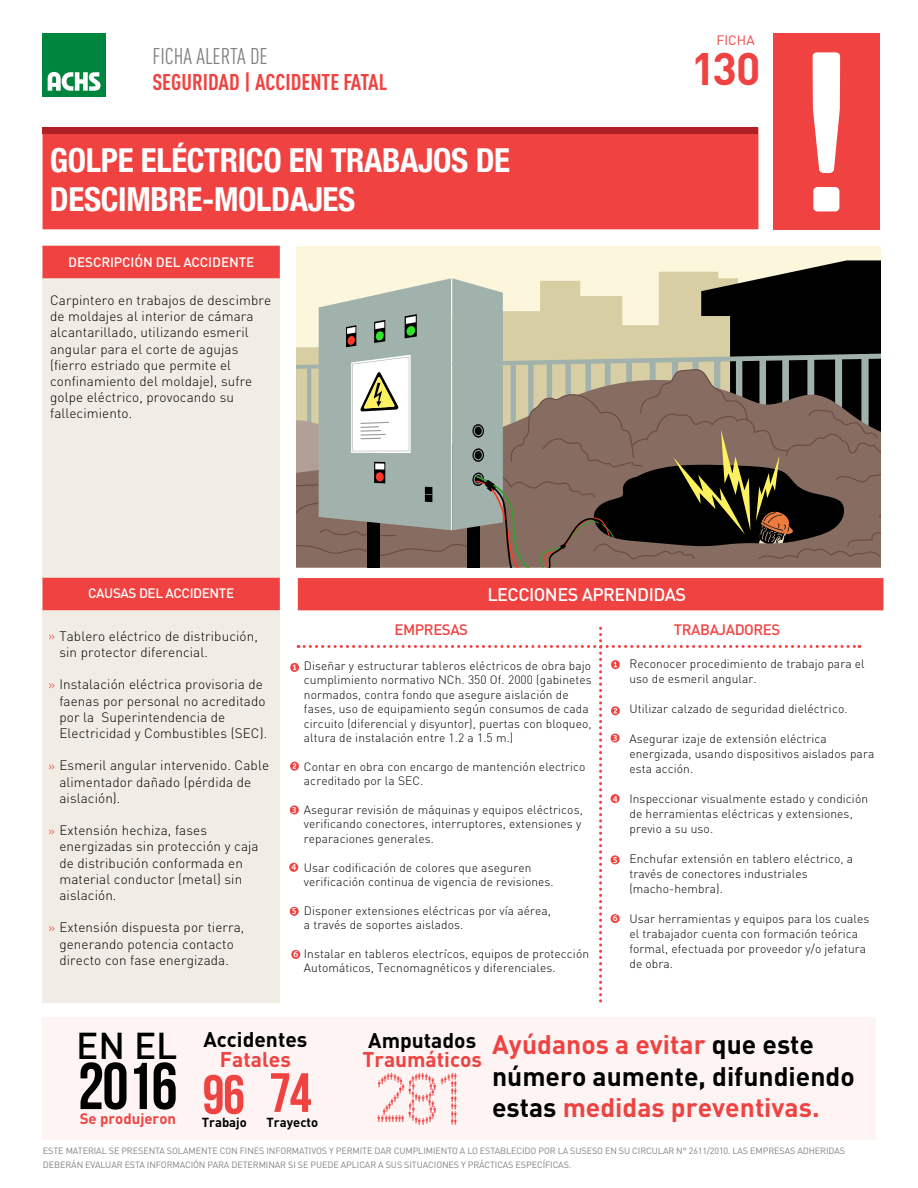
<style>
.page{position:relative;width:918px;height:1188px;background:#fff}
.page>*{position:absolute;margin:0;border:0;box-sizing:border-box;transform-origin:0 0}
.t1{font:66.15px "Bebas Neue";color:#000}
.t2{font:700 45px "DIN Pro";color:#f04240}
.t3{font:500 36.9px "DIN Pro";color:#000}
.t4{font:700 condensed 33px/39.6px "Helvetica Neue";letter-spacing:-.01em;color:#fff}
.t5{font:700 26.4px/31.8px "DIN Pro";color:#000}
.t6{font:700 22.5px "DIN Cond";color:#f04240}
.t7{font:22.5px "DIN Cond";color:#808184}
.t8{font:700 21px "DIN Pro";color:#000}
.t9{font:700 21px "DIN Pro";color:#ef4342}
.t10{font:500 18px "DIN Pro";letter-spacing:-.03em;color:#fff}
.t11{font:500 15px "DIN Pro";letter-spacing:-.03em;color:#f04240}
.t12{font:700 14.85px "DIN Pro";color:#ef4342}
.t13{font:300 13.5px/16.2px "DIN Pro";letter-spacing:.01em;color:#000}
.t14{font:500 13.5px "DIN Pro";letter-spacing:-.01em;color:#fff}
.t15{font:500 13.5px "DIN Pro";letter-spacing:-.03em;color:#fff}
.t16{font:13.5px "DIN Pro";color:#f04240}
.t17{font:700 12.9px "DIN Pro";color:#000}
.t18{font:300 12px/14.4px "DIN Pro";letter-spacing:.01em;color:#000}
.t19{font:9px/13.5px "DIN Pro";letter-spacing:-.01em;color:#808285}
.t20{font:600 9px "Myriad Pro";color:#fff}
.s1{font-size:55.2px;color:#ef4342}
.s2{color:#ef4342}
</style>
<div class="page">
<div style="left:43px;top:33px;width:63px;height:63px;background:#00853f"></div>
<svg style="left:48px;top:72px;width:53px;height:19px"></svg>
<div style="left:43px;top:134px;width:715px;height:95px;background:#f04240"></div>
<div style="left:43px;top:128px;width:715px;height:6px;background:#b12024"></div>
<div style="left:43px;top:246px;width:237px;height:757px;background:#f1ece4"></div>
<div style="left:43px;top:578px;width:237px;height:32px;background:#f04240"></div>
<div style="left:43px;top:246px;width:237px;height:32px;background:#f04240"></div>
<div style="left:298px;top:578px;width:585px;height:32px;background:#f04240"></div>
<svg style="left:49px;top:634px;width:6px;height:6px"></svg>
<svg style="left:49px;top:683px;width:6px;height:5px"></svg>
<svg style="left:49px;top:764px;width:6px;height:6px"></svg>
<svg style="left:49px;top:829px;width:6px;height:6px"></svg>
<svg style="left:49px;top:926px;width:6px;height:5px"></svg>
<svg style="left:290px;top:628px;width:570px;height:375px"></svg>
<div style="left:773px;top:33px;width:106px;height:197px;background:#f04240"></div>
<svg style="left:813px;top:52px;width:27px;height:121px;background:#fce5e5"></svg>
<div style="left:813px;top:187px;width:26px;height:24px;background:#fff;border-radius:4px"></div>
<div style="left:43px;top:1018px;width:833px;height:122px;background:#fef4f4"></div>
<svg style="left:377px;top:1073px;width:80px;height:52px"></svg>
<div style="left:611px;top:734px;width:9px;height:9px;background:#f04240;border-radius:50%"></div>
<div style="left:290px;top:805px;width:9px;height:9px;background:#f04240;border-radius:50%"></div>
<div style="left:611px;top:794px;width:9px;height:9px;background:#f04240;border-radius:50%"></div>
<div style="left:289px;top:863px;width:9px;height:9px;background:#f04240;border-radius:50%"></div>
<div style="left:611px;top:855px;width:9px;height:9px;background:#f04240;border-radius:50%"></div>
<div style="left:290px;top:907px;width:9px;height:9px;background:#f04240;border-radius:50%"></div>
<div style="left:611px;top:914px;width:9px;height:9px;background:#f04240;border-radius:50%"></div>
<div style="left:291px;top:950px;width:9px;height:9px;background:#f04240;border-radius:50%"></div>
<div style="left:296px;top:247px;width:585px;height:321px;background:#fbf6dc"></div>
<svg style="left:296px;top:260px;width:585px;height:308px;background:#8d8677"></svg>
<h3 class="t7" style="left:152px;top:43px;width:117px">FICHA ALERTA DE</h3>
<h3 class="t6" style="left:152px;top:68px;width:236px">SEGURIDAD | ACCIDENTE FATAL</h3>
<h3 class="t4" style="left:50px;top:138px;width:462px">GOLPE ELÉCTRICO EN TRABAJOS DE<br>DESCIMBRE-MOLDAJES</h3>
<p class="t14" style="left:68px;top:253px;width:187px">DESCRIPCIÓN DEL ACCIDENTE</p>
<p class="t13" style="left:50px;top:291px;width:223px">Carpintero en trabajos de descimbre de moldajes al interior de cámara alcantarillado, utilizando esmeril angular para el corte de agujas (fierro estriado que permite el confinamiento del moldaje), sufre golpe eléctrico, provocando su fallecimiento.</p>
<p class="t16" style="left:717px;top:31px;width:40px">FICHA</p>
<h2 class="t2" style="left:691px;top:38px;width:71px">130</h2>
<p class="t15" style="left:88px;top:584px;width:147px">CAUSAS DEL ACCIDENTE</p>
<h3 class="t10" style="left:487px;top:582px;width:200px">LECCIONES APRENDIDAS</h3>
<p class="t13" style="left:59px;top:627px;width:200px">Tablero eléctrico de distribución, sin protector diferencial.</p>
<p class="t13" style="left:59px;top:676px;width:209px">Instalación eléctrica provisoria de faenas por personal no acreditado por la Superintendencia de Electricidad y Combustibles (SEC).</p>
<p class="t13" style="left:59px;top:757px;width:211px">Esmeril angular intervenido. Cable alimentador dañado (pérdida de aislación).</p>
<p class="t13" style="left:59px;top:822px;width:201px">Extensión hechiza, fases energizadas sin protección y caja de distribución conformada en material conductor (metal) sin aislación.</p>
<p class="t13" style="left:59px;top:919px;width:187px">Extensión dispuesta por tierra, generando potencia contacto directo con fase energizada.</p>
<p class="t11" style="left:395px;top:619px;width:75px">EMPRESAS</p>
<p class="t18" style="left:304px;top:658px;width:289px">Diseñar y estructurar tableros eléctricos de obra bajo cumplimiento normativo NCh. 350 Of. 2000 (gabinetes normados, contra fondo que asegure aislación de fases, uso de equipamiento según consumos de cada circuito (diferencial y disyuntor), puertas con bloqueo, altura de instalación entre 1.2 a 1.5 m.)</p>
<p class="t18" style="left:304px;top:759px;width:283px">Contar en obra con encargo de mantención electrico acreditado por la SEC.</p>
<p class="t18" style="left:304px;top:802px;width:280px">Asegurar revisión de máquinas y equipos eléctricos, verificando conectores, interruptores, extensiones y reparaciones generales.</p>
<p class="t18" style="left:304px;top:860px;width:251px">Usar codificación de colores que aseguren verificación continua de vigencia de revisiones.</p>
<p class="t18" style="left:304px;top:903px;width:249px">Disponer extensiones eléctricas por vía aérea, a través de soportes aislados.</p>
<p class="t18" style="left:304px;top:946px;width:287px">Instalar en tableros electrícos, equipos de protección<br>Automáticos, Tecnomagnéticos y diferenciales.</p>
<p class="t20" style="left:292px;top:804px;width:6px">3</p>
<p class="t20" style="left:291px;top:861px;width:6px">4</p>
<p class="t20" style="left:292px;top:905px;width:6px">5</p>
<p class="t20" style="left:293px;top:949px;width:6px">6</p>
<p class="t20" style="left:613px;top:732px;width:6px">3</p>
<p class="t20" style="left:613px;top:793px;width:6px">4</p>
<p class="t20" style="left:613px;top:854px;width:6px">5</p>
<p class="t20" style="left:613px;top:913px;width:6px">6</p>
<p class="t11" style="left:674px;top:619px;width:108px">TRABAJADORES</p>
<p class="t18" style="left:629px;top:655px;width:237px;line-height:15px">Reconocer procedimiento de trabajo para el uso de esmeril angular.</p>
<p class="t18" style="left:629px;top:701px;width:220px">Utilizar calzado de seguridad dieléctrico.</p>
<p class="t18" style="left:629px;top:730px;width:246px;line-height:15px">Asegurar izaje de extensión eléctrica energizada, usando dispositivos aislados para esta acción.</p>
<p class="t18" style="left:629px;top:790px;width:240px;line-height:15px">Inspeccionar visualmente estado y condición de herramientas eléctricas y extensiones, previo a su uso.</p>
<p class="t18" style="left:629px;top:850px;width:225px;line-height:15px">Enchufar extensión en tablero eléctrico, a través de conectores industriales (macho-hembra).</p>
<p class="t18" style="left:629px;top:910px;width:241px;line-height:15px">Usar herramientas y equipos para los cuales el trabajador cuenta con formación teórica formal, efectuada por proveedor y/o jefatura de obra.</p>
<h3 class="t8" style="left:203px;top:1025px;width:106px">Accidentes</h3>
<h3 class="t9" style="left:220px;top:1045px;width:73px">Fatales</h3>
<h3 class="t3" style="left:76px;top:1021px;width:103px">EN EL</h3>
<h1 class="t1" style="left:78px;top:1050px;width:235px">2016 <span class="s1">96 74</span></h1>
<p class="t12" style="left:80px;top:1109px;width:98px">Se produjeron</p>
<p class="t17" style="left:202px;top:1113px;width:47px">Trabajo</p>
<p class="t17" style="left:267px;top:1113px;width:53px">Trayecto</p>
<h3 class="t8" style="left:368px;top:1026px;width:109px">Amputados</h3>
<h3 class="t9" style="left:362px;top:1046px;width:121px">Traumáticos</h3>
<h3 class="t5" style="left:492px;top:1027px;width:364px"><span class="s2">Ayúdanos a evitar</span> que este número aumente, difundiendo estas <span class="s2">medidas preventivas.</span></h3>
<p class="t19" style="left:43px;top:1144px;width:804px">ESTE MATERIAL SE PRESENTA SOLAMENTE CON FINES INFORMATIVOS Y PERMITE DAR CUMPLIMIENTO A LO ESTABLECIDO POR LA SUSESO EN SU CIRCULAR N° 2611/2010. LAS EMPRESAS ADHERIDAS<br>DEBERÁN EVALUAR ESTA INFORMACIÓN PARA DETERMINAR SI SE PUEDE APLICAR A SUS SITUACIONES Y PRÁCTICAS ESPECÍFICAS.</p>
</div>
